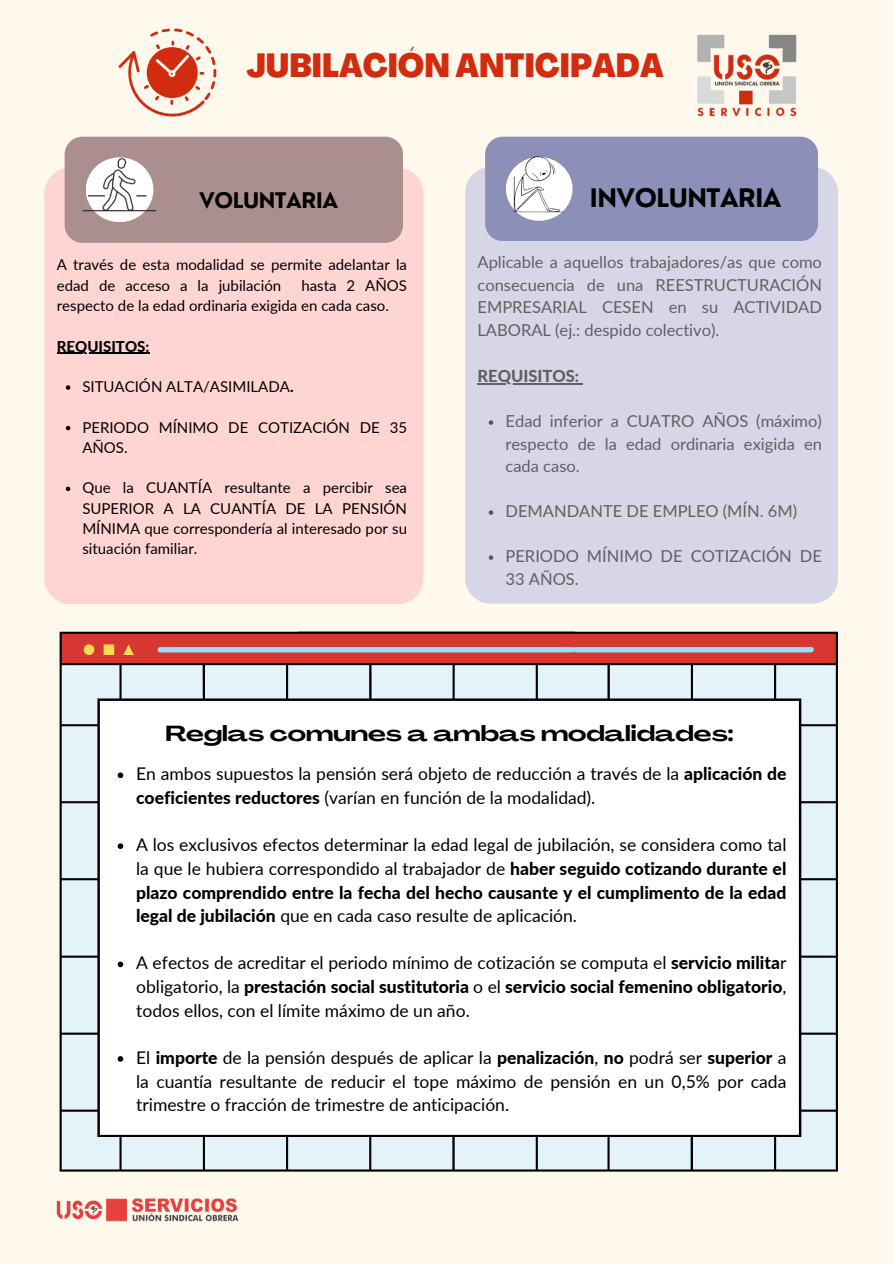
<style>
.page{position:relative;width:894px;height:1264px;background:#fff}
.page>*{position:absolute;margin:0;border:0;box-sizing:border-box;transform-origin:0 0}
.t1{font:800 condensed 33px "Agrandir";color:#d22c10}
.t2{font:700 24.9px "Nourd";letter-spacing:-.02em;color:#000}
.t3{font:700 21.45px "Agrandir Grand";color:#000}
.t4{font:700 21px "Nourd";letter-spacing:-.02em;color:#000}
.t5{font:17.55px/23.7px "Lato";color:#000;text-align:justify}
.t6{font:16.5px/22.5px "Lato";color:#100f0d;text-align:justify}
.t7{font:800 16.5px "Lato";color:#100f0d}
.t8{font:15px/20.2px "Lato";color:#000}
.t9{font:800 15px "Lato";color:#000}
.s1{font-weight:800}
</style>
<div class="page">
<div style="left:0;top:0;width:893px;height:1263px;background:#fff8ed"></div>
<img style="left:697px;top:34px;width:100px;height:83px">
<div style="left:44px;top:167px;width:379px;height:437px;background:#ffd0d1;border-radius:26px"></div>
<div style="left:65px;top:137px;width:338px;height:106px;background:#ab8f8f;border-radius:18px"></div>
<div style="left:86px;top:157px;width:67px;height:65px;background:#fff;border-radius:50%"></div>
<hr style="left:57px;top:352px;width:92px;height:2px;background:#000">
<svg style="left:66px;top:385px;width:4px;height:5px"></svg>
<svg style="left:66px;top:426px;width:4px;height:4px"></svg>
<svg style="left:66px;top:486px;width:4px;height:5px"></svg>
<img style="left:82px;top:157px;width:75px;height:60px">
<div style="left:465px;top:167px;width:372px;height:436px;background:#d6d6e6;border-radius:26px"></div>
<div style="left:485px;top:137px;width:332px;height:104px;background:#8c90b8;border-radius:18px"></div>
<div style="left:506px;top:157px;width:66px;height:64px;background:#fff;border-radius:50%"></div>
<hr style="left:477px;top:383px;width:102px;height:1px;background:#100f0d">
<svg style="left:488px;top:420px;width:5px;height:5px"></svg>
<svg style="left:488px;top:510px;width:5px;height:5px"></svg>
<svg style="left:488px;top:555px;width:5px;height:5px"></svg>
<img style="left:510px;top:156px;width:53px;height:60px">
<svg style="left:575px;top:631px;width:262px;height:540px;background:#d0c5ca"></svg>
<svg style="left:60px;top:631px;width:515px;height:540px;background:#cebdc1"></svg>
<div style="left:97px;top:698px;width:704px;height:439px;background:#fff"></div>
<svg style="left:118px;top:772px;width:5px;height:6px"></svg>
<svg style="left:118px;top:843px;width:5px;height:6px"></svg>
<svg style="left:118px;top:961px;width:5px;height:6px"></svg>
<svg style="left:118px;top:1056px;width:5px;height:5px"></svg>
<img style="left:56px;top:1198px;width:183px;height:24px">
<svg style="left:118px;top:28px;width:98px;height:89px"></svg>
<p class="t1" style="left:246px;top:52px;width:418px">JUBILACIÓN ANTICIPADA</p>
<p class="t4" style="left:199px;top:187px;width:140px">VOLUNTARIA</p>
<h1 class="t8" style="left:57px;top:254px;width:351px">A través de esta modalidad se permite adelantar la edad de acceso a la jubilación</h1>
<h1 class="t8" style="left:57px;top:275px;width:351px;text-indent:244px">hasta 2 AÑOS respecto de la edad ordinaria exigida en cada caso.</h1>
<h3 class="t9" style="left:57px;top:337px;width:94px">REQUISITOS:</h3>
<p class="t8" style="left:82px;top:376px;width:213px">SITUACIÓN ALTA/ASIMILADA<span class="s1">.</span></p>
<p class="t8" style="left:82px;top:416px;width:326px">PERIODO MÍNIMO DE COTIZACIÓN DE 35<br>AÑOS.</p>
<p class="t8" style="left:82px;top:477px;width:326px;text-align:justify">Que la CUANTÍA resultante a percibir sea SUPERIOR A LA CUANTÍA DE LA PENSIÓN MÍNIMA que correspondería al interesado por su situación familiar.</p>
<p class="t2" style="left:589px;top:182px;width:193px">INVOLUNTARIA</p>
<p class="t6" style="left:477px;top:251px;width:346px">Aplicable a aquellos trabajadores/as que como consecuencia de una REESTRUCTURACIÓN EMPRESARIAL CESEN en su ACTIVIDAD LABORAL (ej.: despido colectivo).</p>
<p class="t7" style="left:477px;top:366px;width:103px">REQUISITOS:</p>
<p class="t6" style="left:505px;top:409px;width:318px">Edad inferior a CUATRO AÑOS (máximo) respecto de la edad ordinaria exigida en cada caso.</p>
<p class="t6" style="left:505px;top:499px;width:293px">DEMANDANTE DE EMPLEO (MÍN. 6M)</p>
<p class="t6" style="left:505px;top:544px;width:318px">PERIODO MÍNIMO DE COTIZACIÓN DE<br>33 AÑOS.</p>
<p class="t3" style="left:165px;top:724px;width:569px">Reglas comunes a ambas modalidades:</p>
<h2 class="t5" style="left:136px;top:761px;width:651px">En ambos supuestos la pensión será objeto de reducción a través de la <span class="s1">aplicación de coeficientes reductores</span> (varían en función de la modalidad).</h2>
<h6 class="t5" style="left:136px;top:832px;width:651px">A los exclusivos efectos determinar la edad legal de jubilación, se considera como tal la que le hubiera correspondido al trabajador de <span class="s1">haber seguido cotizando durante el plazo comprendido entre la fecha del hecho causante y el cumplimento de la edad legal de jubilación</span> que en cada caso resulte de aplicación.</h6>
<h5 class="t5" style="left:136px;top:950px;width:651px">A efectos de acreditar el periodo mínimo de cotización se computa el <span class="s1">servicio milita</span>r obligatorio, la <span class="s1">prestación social sustitutoria</span> o el <span class="s1">servicio social femenino obligatorio</span>, todos ellos, con el límite máximo de un año.</h5>
<p class="t5" style="left:136px;top:1045px;width:651px">El <span class="s1">importe</span> de la pensión después de aplicar la <span class="s1">penalización</span>, <span class="s1">no</span> podrá ser <span class="s1">superior</span> a la cuantía resultante de reducir el tope máximo de pensión en un 0,5% por cada trimestre o fracción de trimestre de anticipación.</p>
</div>
